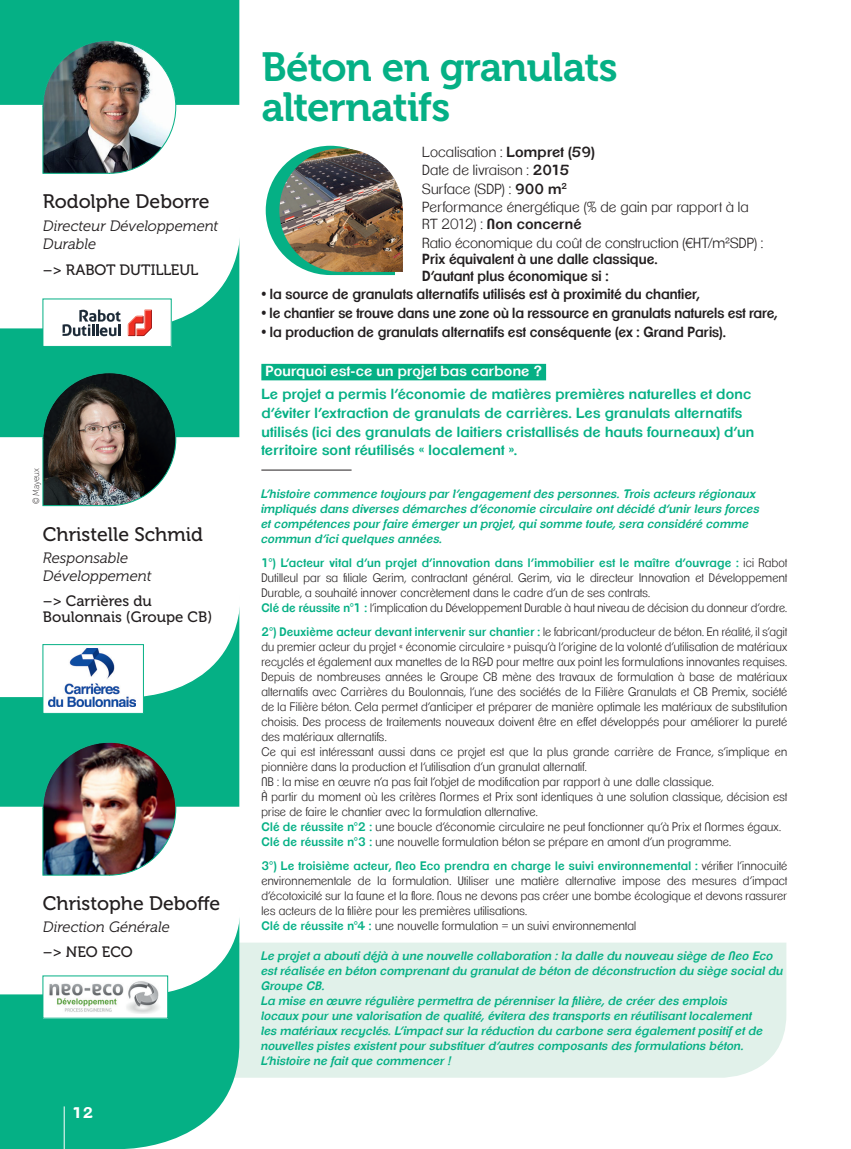
<style>
.page{position:relative;width:851px;height:1149px;background:#fff}
.page>*{position:absolute;margin:0;border:0;box-sizing:border-box;transform-origin:0 0}
.t1{font:40.5px/39.9px "Museo 700";letter-spacing:-.02em;color:#05b085}
.t2{font:19.5px "Museo 500";color:#231f20}
.t3{font:italic 15px/18px "Museo 300";color:#231f20}
.t4{font:15px/16.5px "Museo 500";color:#231f20}
.t5{font:700 15px "Clemente P Dam";color:#fff}
.t6{font:600 14.25px/16.5px "Clemente P Dak";letter-spacing:.005em;color:#231f20;scale:.94 1}
.t7{font:600 14.25px/18.8px "Clemente P Dak";letter-spacing:.015em;color:#05b085}
.t8{font:300 14.25px/18.6px "Clemente P Dae";letter-spacing:.01em;color:#231f20}
.t9{font:600 14.25px "Clemente P Dak";letter-spacing:.01em;color:#fff}
.t10{font:600 14.25px "Clemente P Dak";letter-spacing:.005em;color:#231f20}
.t11{font:300 12px/15px "Clemente P Dae";letter-spacing:.02em;color:#231f20;scale:.94 1}
.t12{font:italic 600 12px/15px "Clemente P Dal";letter-spacing:.025em;color:#05b085;scale:.95 1}
.t13{font:300 12px/15px "Clemente P Dae";letter-spacing:.02em;color:#231f20;scale:.95 1}
.t14{font:600 12px "Clemente P Dak";letter-spacing:.02em;color:#05b085;scale:.95 1}
.t15{font:9px "Museo 100";letter-spacing:-.01em;color:#231f20;scale:.9 1}
.s1{font-family:"Clemente P Dak";font-weight:600}
.s2{font-family:"Clemente P Dae";font-weight:300}
.s3{font-family:"Helvetica Neue LT Std"}
.s4{font-family:"Clemente P Dae";font-weight:300;color:#231f20}
.s5{font-family:"Clemente P Dak";font-weight:600;color:#05b085}
</style>
<div class="page">
<div style="left:239px;top:942px;width:547px;height:135px;background:#e1f1ea"></div>
<div style="left:0;top:0;width:239px;height:1148px;background:#05b085"></div>
<div style="left:261px;top:364px;width:285px;height:16px;background:#05b085"></div>
<hr style="left:261px;top:469px;width:90px;height:1px;background:#231f20">
<svg style="left:266px;top:146px;width:129px;height:129px"></svg>
<img style="left:279px;top:148px;width:124px;height:124px">
<svg style="left:0;top:104px;width:240px;height:225px"></svg>
<svg style="left:0;top:436px;width:240px;height:261px"></svg>
<svg style="left:0;top:805px;width:241px;height:189px"></svg>
<img style="left:42px;top:40px;width:134px;height:134px">
<img style="left:42px;top:372px;width:134px;height:134px">
<img style="left:42px;top:741px;width:134px;height:134px">
<div style="left:43px;top:299px;width:128px;height:47px;background:#fff"></div>
<svg style="left:63px;top:309px;width:57px;height:27px"></svg>
<svg style="left:128px;top:309px;width:24px;height:28px"></svg>
<div style="left:43px;top:298px;width:128px;height:49px;border:1px solid #05b085"></div>
<div style="left:43px;top:644px;width:100px;height:69px;background:#fff"></div>
<img style="left:49px;top:648px;width:87px;height:58px">
<div style="left:43px;top:644px;width:101px;height:69px;border:1px solid #05b085"></div>
<div style="left:43px;top:975px;width:125px;height:42px;background:#fff"></div>
<img style="left:49px;top:981px;width:110px;height:32px">
<hr style="left:64px;top:1106px;width:1px;height:42px;background:#fff">
<h2 class="t2" style="left:43px;top:191px;width:168px">Rodolphe Deborre</h2>
<p class="t3" style="left:43px;top:216px;width:177px">Directeur Développement<br>Durable</p>
<p class="t4" style="left:43px;top:262px;width:157px">–&gt; RABOT DUTILLEUL</p>
<p class="t15" style="left:31px;top:504px;width:42px;rotate:-90deg">© Mayeux</p>
<h2 class="t2" style="left:43px;top:523px;width:161px">Christelle Schmid</h2>
<p class="t3" style="left:43px;top:548px;width:110px">Responsable<br>Développement</p>
<p class="t4" style="left:43px;top:592px;width:171px">–&gt; Carrières du<br>Boulonnais (Groupe CB)</p>
<h2 class="t2" style="left:43px;top:892px;width:179px">Christophe Deboffe</h2>
<p class="t3" style="left:43px;top:918px;width:128px">Direction Générale</p>
<p class="t4" style="left:43px;top:943px;width:91px">–&gt; NEO ECO</p>
<p class="t5" style="left:72px;top:1103px;width:23px">12</p>
<h1 class="t1" style="left:261px;top:48px;width:358px">Béton en granulats alternatifs</h1>
<p class="t8" style="left:422px;top:142px;width:328px">Localisation : <span class="s1">Lompret (59)<br></span>Date de livraison : <span class="s1">2015<br></span>Surface (SDP) : <span class="s1">900 m</span><sup>2<br></sup>Performance énergétique (% de gain par rapport à la</p>
<p class="t10" style="left:422px;top:215px;width:160px"><span class="s2">RT 2012) :</span> Non concerné</p>
<p class="t8" style="left:422px;top:233px;width:342px">Ratio économique du coût de construction (<span class="s3">€</span>HT/m²SDP) :</p>
<p class="t6" style="left:422px;top:250px;width:252px">Prix équivalent à une dalle classique.<br>D’autant plus économique si :</p>
<p class="t6" style="left:261px;top:286px;width:467px">• la source de granulats alternatifs utilisés est à proximité du chantier,</p>
<p class="t6" style="left:261px;top:304px;width:550px">• le chantier se trouve dans une zone où la ressource en granulats naturels est rare,</p>
<p class="t6" style="left:261px;top:323px;width:495px">• la production de granulats alternatifs est conséquente (ex : Grand Paris).</p>
<p class="t9" style="left:265px;top:362px;width:278px">Pourquoi est-ce un projet bas carbone ?</p>
<p class="t7" style="left:261px;top:384px;width:494px">Le projet a permis l’économie de matières premières naturelles et donc d’éviter l’extraction de granulats de carrières. Les granulats alternatifs utilisés (ici des granulats de laitiers cristallisés de hauts fourneaux) d’un territoire sont réutilisés « localement ».</p>
<p class="t12" style="left:261px;top:486px;width:526px">L’histoire commence toujours par l’engagement des personnes. Trois acteurs régionaux impliqués dans diverses démarches d’économie circulaire ont décidé d’unir leurs forces et compétences pour faire émerger un projet, qui somme toute, sera considéré comme commun d’ici quelques années.</p>
<p class="t14" style="left:261px;top:555px;width:555px">1°) L’acteur vital d’un projet d’innovation dans l’immobilier est le maître d’ouvrage : <span class="s4">ici Rabot</span></p>
<p class="t13" style="left:261px;top:570px;width:555px">Dutilleul par sa filiale Gerim, contractant général. Gerim, via le directeur Innovation et Développement<br>Durable, a souhaité innover concrètement dans le cadre d’un de ses contrats.<br><span class="s5">Clé de réussite n°1 :</span> l’implication du Développement Durable à haut niveau de décision du donneur d’ordre.</p>
<p class="t11" style="left:261px;top:624px;width:561px"><span class="s5">2°) Deuxième acteur devant intervenir sur chantier :</span> le fabricant/producteur de béton. En réalité, il s’agit du premier acteur du projet « économie circulaire » puisqu’à l’origine de la volonté d’utilisation de matériaux recyclés et également aux manettes de la R&amp;D pour mettre aux point les formulations innovantes requises.<br>Depuis de nombreuses années le Groupe CB mène des travaux de formulation à base de matériaux alternatifs avec Carrières du Boulonnais, l’une des sociétés de la Filière Granulats et CB Premix, société de la Filière béton. Cela permet d’anticiper et préparer de manière optimale les matériaux de substitution choisis. Des process de traitements nouveaux doivent être en effet développés pour améliorer la pureté des matériaux alternatifs.<br>Ce qui est intéressant aussi dans ce projet est que la plus grande carrière de France, s’implique en pionnière dans la production et l’utilisation d’un granulat alternatif.<br>NB : la mise en œuvre n’a pas fait l’objet de modification par rapport à une dalle classique.<br>À partir du moment où les critères Normes et Prix sont identiques à une solution classique, décision est prise de faire le chantier avec la formulation alternative.<br><span class="s5">Clé de réussite n°2 :</span> une boucle d’économie circulaire ne peut fonctionner qu’à Prix et Normes égaux.<br><span class="s5">Clé de réussite n°3 :</span> une nouvelle formulation béton se prépare en amont d’un programme.</p>
<p class="t14" style="left:261px;top:858px;width:555px">3°) Le troisième acteur, Neo Eco prendra en charge le suivi environnemental : <span class="s4">vérifier l’innocuité</span></p>
<p class="t13" style="left:261px;top:873px;width:555px">environnementale de la formulation. Utiliser une matière alternative impose des mesures d’impact d’écotoxicité sur la faune et la flore. Nous ne devons pas créer une bombe écologique et devons rassurer les acteurs de la filière pour les premières utilisations.<br><span class="s5">Clé de réussite n°4 :</span> une nouvelle formulation = un suivi environnemental</p>
<p class="t12" style="left:261px;top:947px;width:551px">Le projet a abouti déjà à une nouvelle collaboration : la dalle du nouveau siège de Neo Eco est réalisée en béton comprenant du granulat de béton de déconstruction du siège social du Groupe CB.<br>La mise en œuvre régulière permettra de pérenniser la filière, de créer des emplois<br>locaux pour une valorisation de qualité, évitera des transports en réutilisant localement<br>les matériaux recyclés. L’impact sur la réduction du carbone sera également positif et de nouvelles pistes existent pour substituer d’autres composants des formulations béton.<br>L’histoire ne fait que commencer !</p>
</div>
